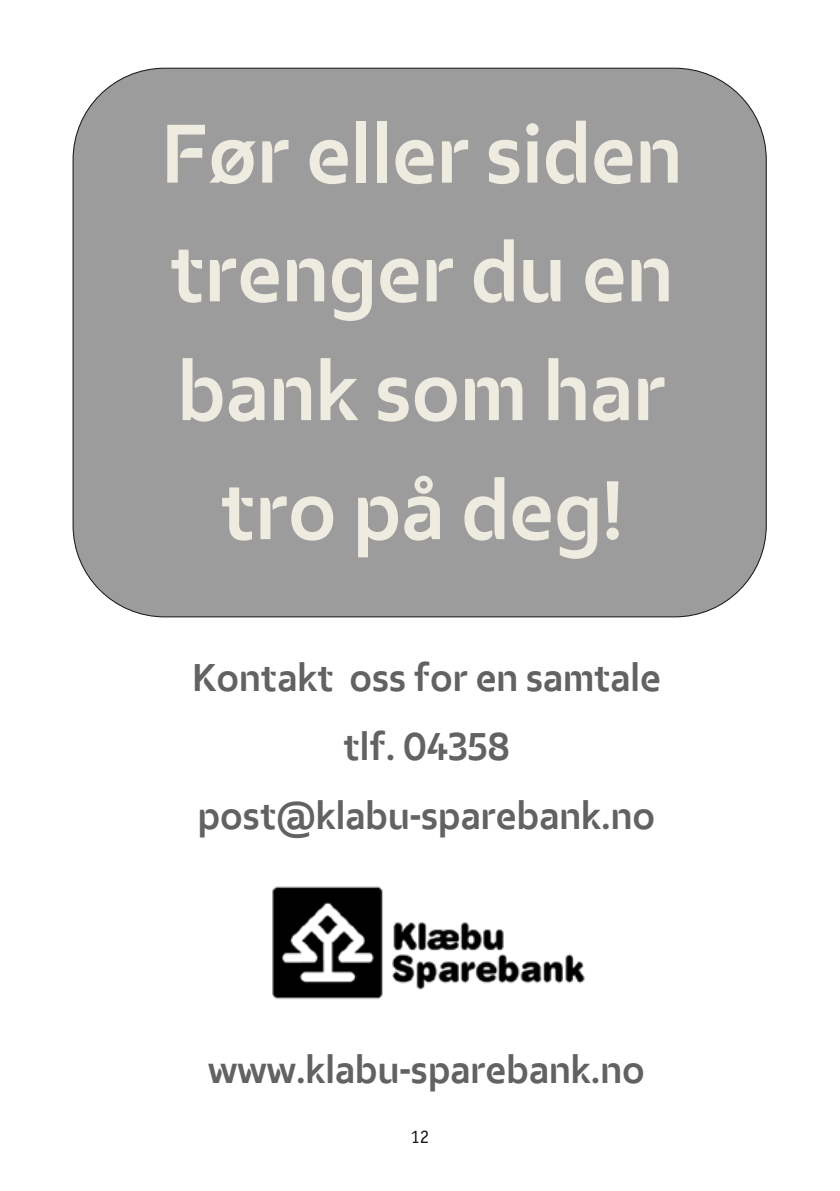
<style>
.page{position:relative;width:840px;height:1191px;background:#fff}
.page>*{position:absolute;margin:0;border:0;box-sizing:border-box;transform-origin:0 0}
.t1{font:700 82.6px/118.8px "Eika";color:#eeece1;text-align:center}
.t2{font:700 38.4px/69.2px "Eika";color:#626262;text-align:center}
.t3{font:19px "Officina Serif";color:#181716}
</style>
<div class="page">
<img style="left:272px;top:886px;width:313px;height:114px">
<svg style="left:72px;top:68px;width:694px;height:549px;fill:#9c9c9c"></svg>
<div style="left:110px;top:95px;width:623px;height:486px;background:#9c9c9c"></div>
<h1 class="t1" style="left:161px;top:93px;width:522px">Før eller siden trenger du en bank som har tro på deg!</h1>
<p class="t2" style="left:192px;top:642px;width:470px">Kontakt oss for en samtale tlf. 04358 post@klabu-sparebank.no</p>
<p class="t2" style="left:208px;top:1034px;width:438px">www.klabu-sparebank.no</p>
<p class="t3" style="left:410px;top:1125px;width:20px">12</p>
</div>
